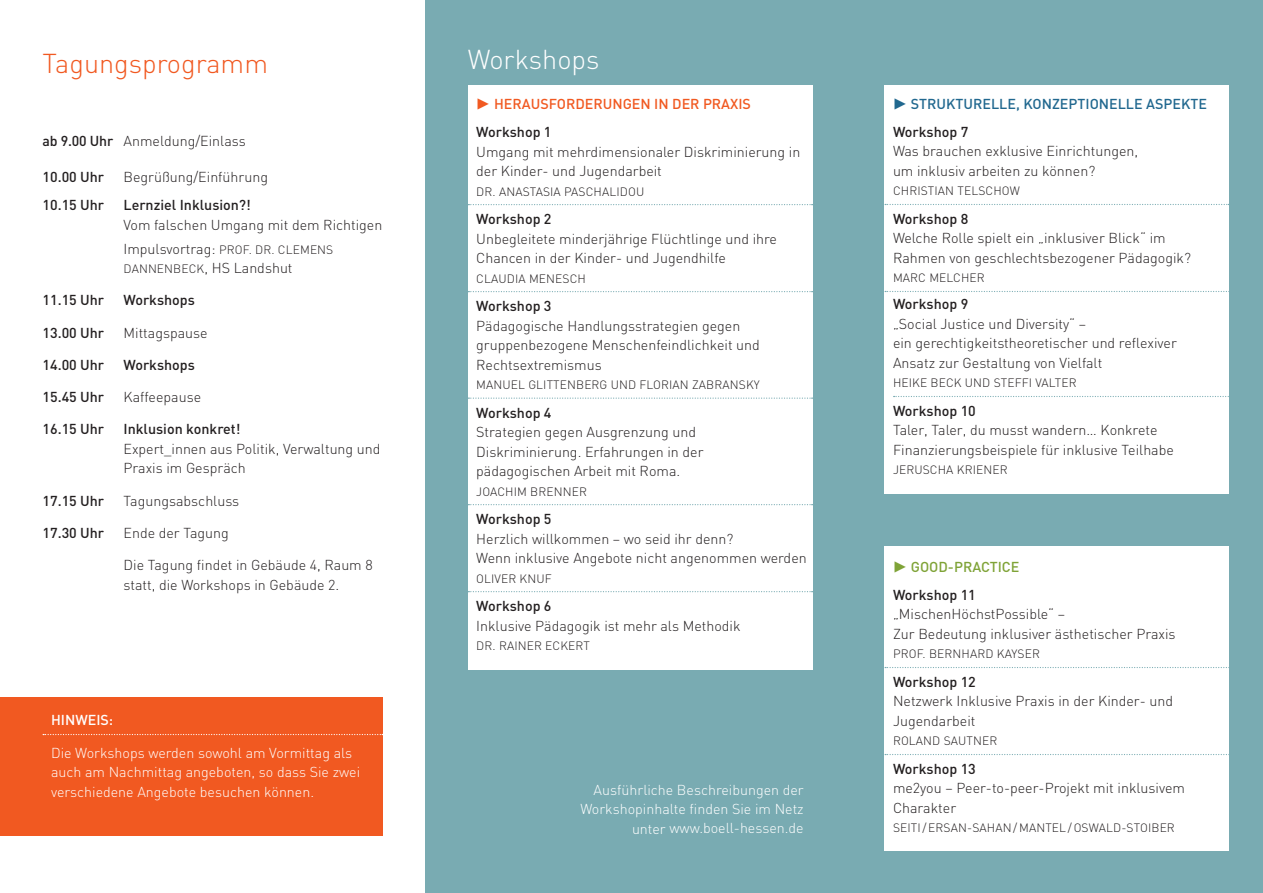
<style>
.page{position:relative;width:1263px;height:893px;background:#fff}
.page>*{position:absolute;margin:0;border:0;box-sizing:border-box;transform-origin:0 0}
.t1{font:300 27px "DIN";color:#f15921}
.t2{font:300 27px "DIN";color:#fff}
.t3{font:300 14.25px/19.5px "DIN";color:#231f20}
.t4{font:500 14.25px "DIN";color:#231f20}
.t5{font:300 14.25px/19.5px "DIN";color:#fff}
.t6{font:500 14.25px/28px "DIN";color:#21688f}
.t7{font:500 14.25px/28px "DIN";color:#f15921}
.t8{font:500 14.25px/28px "DIN";color:#7fa337}
.t9{font:500 14.25px "DIN";color:#fff}
.t10{font:300 12px "DIN";letter-spacing:.01em;color:#231f20}
.s1{font-weight:500}
.s2{font-size:14.25px}
.s3{font-size:12px}
.s4{font-family:"European Pi Four";font-weight:400}
.s5{color:#231f20}
</style>
<div class="page">
<div style="left:0;top:697px;width:383px;height:139px;background:#f15921"></div>
<div style="left:425px;top:0;width:838px;height:893px;background:#79abb2"></div>
<div style="left:468px;top:85px;width:344px;height:585px;background:#fff"></div>
<div style="left:884px;top:85px;width:345px;height:408px;background:#fff"></div>
<div style="left:884px;top:546px;width:345px;height:304px;background:#fff"></div>
<svg style="left:468px;top:204px;width:344px;height:1px"></svg>
<svg style="left:468px;top:291px;width:344px;height:1px"></svg>
<svg style="left:468px;top:398px;width:345px;height:1px"></svg>
<svg style="left:468px;top:504px;width:345px;height:1px"></svg>
<svg style="left:468px;top:591px;width:345px;height:1px"></svg>
<svg style="left:885px;top:204px;width:344px;height:1px"></svg>
<svg style="left:885px;top:291px;width:344px;height:1px"></svg>
<svg style="left:894px;top:396px;width:335px;height:1px"></svg>
<svg style="left:885px;top:667px;width:344px;height:1px"></svg>
<svg style="left:885px;top:754px;width:344px;height:1px"></svg>
<svg style="left:43px;top:734px;width:340px;height:1px"></svg>
<h1 class="t1" style="left:43px;top:46px;width:227px">Tagungsprogramm</h1>
<p class="t3" style="left:43px;top:131px;width:205px"><span class="s1">ab 9.00 Uhr</span> Anmeldung/Einlass</p>
<p class="t4" style="left:43px;top:168px;width:63px">10.00 Uhr</p>
<p class="t3" style="left:124px;top:167px;width:146px">Begrüßung/Einführung</p>
<p class="t4" style="left:43px;top:196px;width:63px">10.15 Uhr</p>
<p class="t4" style="left:124px;top:196px;width:129px">Lernziel Inklusion?!</p>
<p class="t3" style="left:124px;top:215px;width:260px">Vom falschen Umgang mit dem Richtigen</p>
<p class="t10" style="left:124px;top:242px;width:211px"><span class="s2">Impulsvortrag:</span> PROF. DR. CLEMENS</p>
<p class="t3" style="left:124px;top:258px;width:171px"><span class="s3">DANNENBECK</span>, HS Landshut</p>
<p class="t4" style="left:43px;top:291px;width:63px">11.15 Uhr</p>
<p class="t4" style="left:124px;top:291px;width:73px">Workshops</p>
<p class="t4" style="left:43px;top:323px;width:63px">13.00 Uhr</p>
<p class="t3" style="left:124px;top:323px;width:86px">Mittagspause</p>
<p class="t4" style="left:43px;top:356px;width:63px">14.00 Uhr</p>
<p class="t4" style="left:124px;top:356px;width:73px">Workshops</p>
<p class="t4" style="left:43px;top:388px;width:63px">15.45 Uhr</p>
<p class="t3" style="left:124px;top:387px;width:79px">Kaffeepause</p>
<p class="t4" style="left:43px;top:420px;width:63px">16.15 Uhr</p>
<p class="t4" style="left:124px;top:420px;width:119px">Inklusion konkret!</p>
<p class="t3" style="left:124px;top:439px;width:258px">Expert_innen aus Politik, Verwaltung und<br>Praxis im Gespräch</p>
<p class="t4" style="left:43px;top:491px;width:63px">17.15 Uhr</p>
<p class="t3" style="left:124px;top:491px;width:117px">Tagungsabschluss</p>
<p class="t4" style="left:43px;top:524px;width:63px">17.30 Uhr</p>
<p class="t3" style="left:124px;top:523px;width:107px">Ende der Tagung</p>
<p class="t3" style="left:124px;top:555px;width:251px">Die Tagung findet in Gebäude 4, Raum 8 statt, die Workshops in Gebäude 2.</p>
<p class="t9" style="left:51px;top:711px;width:64px">HINWEIS:</p>
<p class="t5" style="left:51px;top:743px;width:311px">Die Workshops werden sowohl am Vormittag als auch am Nachmittag angeboten, so dass Sie zwei verschiedene Angebote besuchen können.</p>
<h1 class="t2" style="left:468px;top:42px;width:133px">Workshops</h1>
<p class="t7" style="left:476px;top:89px;width:276px"><span class="s4">P</span> HERAUSFORDERUNGEN IN DER PRAXIS<br><span class="s5">Workshop 1</span></p>
<p class="t3" style="left:476px;top:141px;width:326px">Umgang mit mehrdimensionaler Diskriminierung in der Kinder- und Jugendarbeit</p>
<p class="t10" style="left:476px;top:184px;width:170px">DR. ANASTASIA PASCHALIDOU</p>
<p class="t4" style="left:476px;top:210px;width:77px">Workshop 2</p>
<p class="t3" style="left:476px;top:228px;width:302px">Unbegleitete minderjährige Flüchtlinge und ihre<br>Chancen in der Kinder- und Jugendhilfe</p>
<p class="t10" style="left:476px;top:271px;width:111px">CLAUDIA MENESCH</p>
<p class="t4" style="left:476px;top:297px;width:77px">Workshop 3</p>
<p class="t3" style="left:476px;top:315px;width:285px">Pädagogische Handlungsstrategien gegen gruppenbezogene Menschenfeindlichkeit und<br>Rechtsextremismus</p>
<p class="t10" style="left:476px;top:377px;width:285px">MANUEL GLITTENBERG UND FLORIAN ZABRANSKY</p>
<p class="t4" style="left:476px;top:403px;width:77px">Workshop 4</p>
<p class="t3" style="left:476px;top:422px;width:229px">Strategien gegen Ausgrenzung und<br>Diskriminierung. Erfahrungen in der pädagogischen Arbeit mit Roma.</p>
<p class="t10" style="left:476px;top:484px;width:112px">JOACHIM BRENNER</p>
<p class="t4" style="left:476px;top:510px;width:77px">Workshop 5</p>
<p class="t3" style="left:476px;top:528px;width:332px">Herzlich willkommen – wo seid ihr denn?<br>Wenn inklusive Angebote nicht angenommen werden</p>
<p class="t10" style="left:476px;top:571px;width:77px">OLIVER KNUF</p>
<p class="t4" style="left:476px;top:597px;width:77px">Workshop 6</p>
<p class="t3" style="left:476px;top:615px;width:266px">Inklusive Pädagogik ist mehr als Methodik</p>
<p class="t10" style="left:476px;top:638px;width:115px">DR. RAINER ECKERT</p>
<p class="t5" style="left:580px;top:780px;width:225px;line-height:19px;text-align:right">Ausführliche Beschreibungen der<br>Workshopinhalte finden Sie im Netz unter www.boell-hessen.de</p>
<p class="t6" style="left:893px;top:89px;width:315px"><span class="s4">P</span> STRUKTURELLE, KONZEPTIONELLE ASPEKTE<br><span class="s5">Workshop 7</span></p>
<p class="t3" style="left:893px;top:141px;width:247px">Was brauchen exklusive Einrichtungen, um inklusiv arbeiten zu können?</p>
<p class="t10" style="left:893px;top:184px;width:128px">CHRISTIAN TELSCHOW</p>
<p class="t4" style="left:893px;top:210px;width:77px">Workshop 8</p>
<p class="t3" style="left:893px;top:228px;width:300px">Welche Rolle spielt ein „inklusiver Blick“ im<br>Rahmen von geschlechtsbezogener Pädagogik?</p>
<p class="t10" style="left:893px;top:271px;width:93px">MARC MELCHER</p>
<p class="t4" style="left:893px;top:295px;width:77px">Workshop 9</p>
<p class="t3" style="left:893px;top:314px;width:285px">„Social Justice und Diversity“ –<br>ein gerechtigkeitstheoretischer und reflexiver<br>Ansatz zur Gestaltung von Vielfalt</p>
<p class="t10" style="left:893px;top:376px;width:185px">HEIKE BECK UND STEFFI VALTER</p>
<p class="t4" style="left:893px;top:402px;width:84px">Workshop 10</p>
<p class="t3" style="left:893px;top:420px;width:282px">Taler, Taler, du musst wandern… Konkrete<br>Finanzierungsbeispiele für inklusive Teilhabe</p>
<p class="t10" style="left:893px;top:463px;width:116px">JERUSCHA KRIENER</p>
<p class="t8" style="left:893px;top:552px;width:128px"><span class="s4">P</span> GOOD-PRACTICE<br><span class="s5">Workshop 11</span></p>
<p class="t3" style="left:893px;top:604px;width:284px">„MischenHöchstPossible“ –<br>Zur Bedeutung inklusiver ästhetischer Praxis</p>
<p class="t10" style="left:893px;top:647px;width:148px">PROF. BERNHARD KAYSER</p>
<p class="t4" style="left:893px;top:673px;width:84px">Workshop 12</p>
<p class="t3" style="left:893px;top:691px;width:282px">Netzwerk Inklusive Praxis in der Kinder- und<br>Jugendarbeit</p>
<p class="t10" style="left:893px;top:734px;width:106px">ROLAND SAUTNER</p>
<p class="t4" style="left:893px;top:760px;width:84px">Workshop 13</p>
<p class="t3" style="left:893px;top:778px;width:293px">me2you – Peer-to-peer-Projekt mit inklusivem<br>Charakter</p>
<p class="t10" style="left:893px;top:821px;width:283px">SEITI/ERSAN-SAHAN/ MANTEL /OSWALD-STOIBER</p>
</div>
